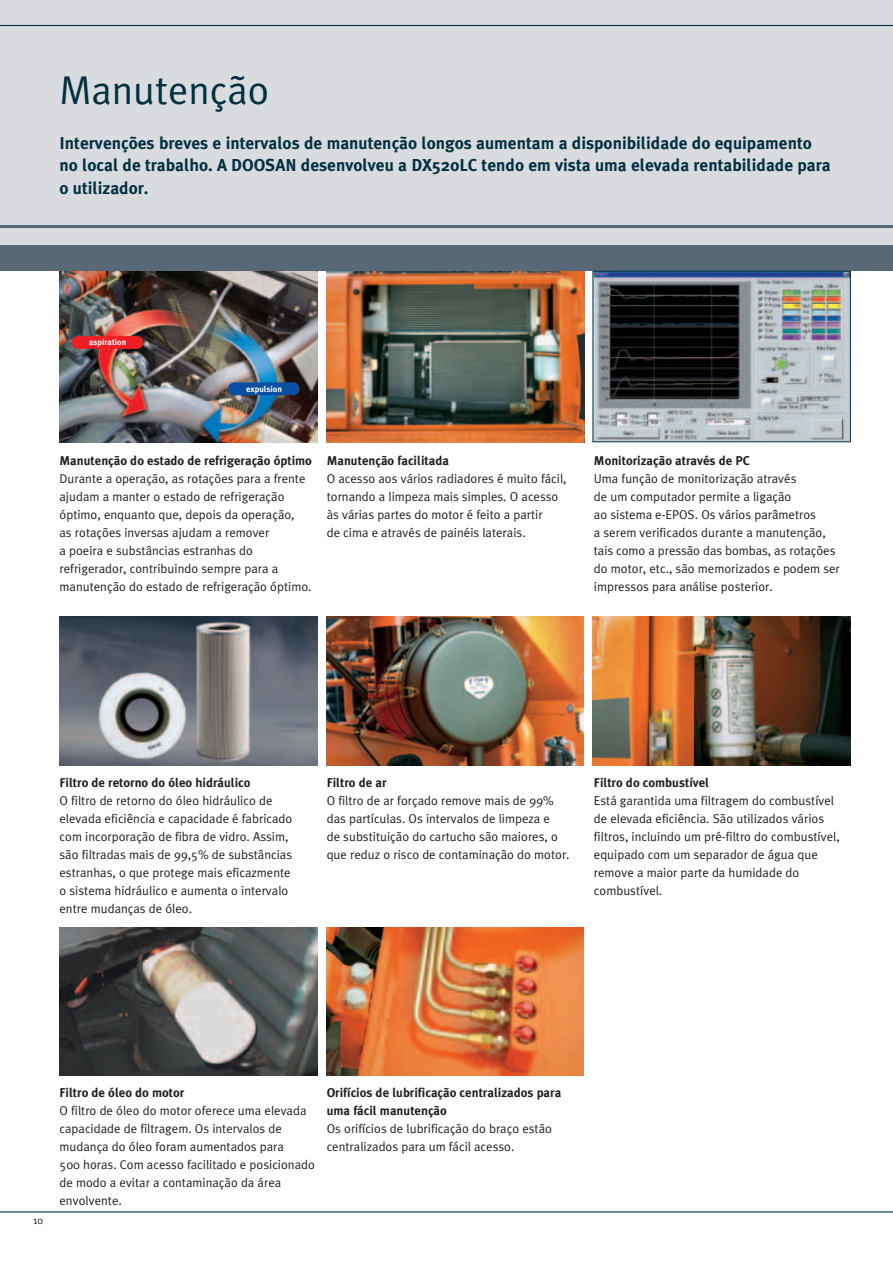
<style>
.page{position:relative;width:893px;height:1263px;background:#fff}
.page>*{position:absolute;margin:0;border:0;box-sizing:border-box;transform-origin:0 0}
.t1{font:40.2px "Meta Plus Normal";color:#003140}
.t2{font:700 17.25px/22.5px "Meta Plus";color:#003140}
.t3{font:12.75px/18px "Meta Plus Normal";color:#231f20}
.t4{font:700 12.75px/18px "Meta Plus";color:#231f20}
.t5{font:10.5px "Meta Plus Normal";color:#231f20}
.t6{font:700 8.55px "Meta Plus";color:#fff}
</style>
<div class="page">
<div style="left:0;top:0;width:893px;height:255px;background:#d9dbdf"></div>
<img style="left:60px;top:271px;width:258px;height:171px">
<img style="left:326px;top:271px;width:258px;height:171px">
<hr style="left:0;top:25px;width:893px;height:1px;background:#003140">
<hr style="left:0;top:1211px;width:893px;height:1px;background:#003140">
<div style="left:0;top:245px;width:893px;height:26px;background:#586875"></div>
<hr style="left:0;top:225px;width:893px;height:3px;background:#586875">
<img style="left:592px;top:617px;width:258px;height:148px">
<img style="left:60px;top:617px;width:257px;height:148px">
<img style="left:326px;top:617px;width:258px;height:148px">
<img style="left:326px;top:927px;width:258px;height:149px">
<img style="left:594px;top:273px;width:255px;height:167px">
<div style="left:592px;top:271px;width:259px;height:171px;border:1px solid #003140"></div>
<div style="left:228px;top:382px;width:71px;height:13px;background:#0a4fa2;border-radius:6px"></div>
<div style="left:72px;top:336px;width:71px;height:13px;background:#ee1d23;border-radius:6px"></div>
<img style="left:60px;top:927px;width:257px;height:149px">
<h1 class="t1" style="left:60px;top:67px;width:211px">Manutenção</h1>
<h2 class="t2" style="left:60px;top:131px;width:773px">Intervenções breves e intervalos de manutenção longos aumentam a disponibilidade do equipamento no local de trabalho. A DOOSAN desenvolveu a DX520LC tendo em vista uma elevada rentabilidade para o utilizador.</h2>
<p class="t6" style="left:89px;top:337px;width:39px">aspiration</p>
<p class="t6" style="left:246px;top:384px;width:37px">expulsion</p>
<p class="t4" style="left:60px;top:451px;width:254px">Manutenção do estado de refrigeração óptimo</p>
<p class="t3" style="left:60px;top:469px;width:254px">Durante a operação, as rotações para a frente ajudam a manter o estado de refrigeração óptimo, enquanto que, depois da operação,<br>as rotações inversas ajudam a remover<br>a poeira e substâncias estranhas do refrigerador, contribuindo sempre para a manutenção do estado de refrigeração óptimo.</p>
<p class="t4" style="left:327px;top:451px;width:124px">Manutenção facilitada</p>
<p class="t3" style="left:327px;top:469px;width:241px">O acesso aos vários radiadores é muito fácil, tornando a limpeza mais simples. O acesso às várias partes do motor é feito a partir<br>de cima e através de painéis laterais.</p>
<p class="t4" style="left:594px;top:451px;width:157px">Monitorização através de PC</p>
<p class="t3" style="left:594px;top:469px;width:247px">Uma função de monitorização através<br>de um computador permite a ligação<br>ao sistema e-EPOS. Os vários parâmetros<br>a serem verificados durante a manutenção, tais como a pressão das bombas, as rotações do motor, etc., são memorizados e podem ser impressos para análise posterior.</p>
<p class="t4" style="left:60px;top:773px;width:193px">Filtro de retorno do óleo hidráulico</p>
<p class="t3" style="left:60px;top:791px;width:234px">O filtro de retorno do óleo hidráulico de elevada eficiência e capacidade é fabricado com incorporação de fibra de vidro. Assim, são filtradas mais de 99,5% de substâncias estranhas, o que protege mais eficazmente o sistema hidráulico e aumenta o intervalo entre mudanças de óleo.</p>
<p class="t4" style="left:327px;top:773px;width:61px">Filtro de ar</p>
<p class="t3" style="left:327px;top:791px;width:244px">O filtro de ar forçado remove mais de 99% das partículas. Os intervalos de limpeza e<br>de substituição do cartucho são maiores, o que reduz o risco de contaminação do motor.</p>
<p class="t4" style="left:594px;top:773px;width:117px">Filtro do combustível</p>
<p class="t3" style="left:594px;top:791px;width:247px">Está garantida uma filtragem do combustível de elevada eficiência. São utilizados vários filtros, incluindo um pré-filtro do combustível, equipado com um separador de água que remove a maior parte da humidade do combustível.</p>
<p class="t5" style="left:33px;top:1215px;width:11px">10</p>
<p class="t4" style="left:60px;top:1084px;width:126px">Filtro de óleo do motor</p>
<p class="t3" style="left:60px;top:1102px;width:257px">O filtro de óleo do motor oferece uma elevada capacidade de filtragem. Os intervalos de mudança do óleo foram aumentados para<br>500 horas. Com acesso facilitado e posicionado de modo a evitar a contaminação da área envolvente.</p>
<p class="t4" style="left:327px;top:1084px;width:236px">Orifícios de lubrificação centralizados para uma fácil manutenção</p>
<p class="t3" style="left:327px;top:1120px;width:227px">Os orifícios de lubrificação do braço estão centralizados para um fácil acesso.</p>
</div>
